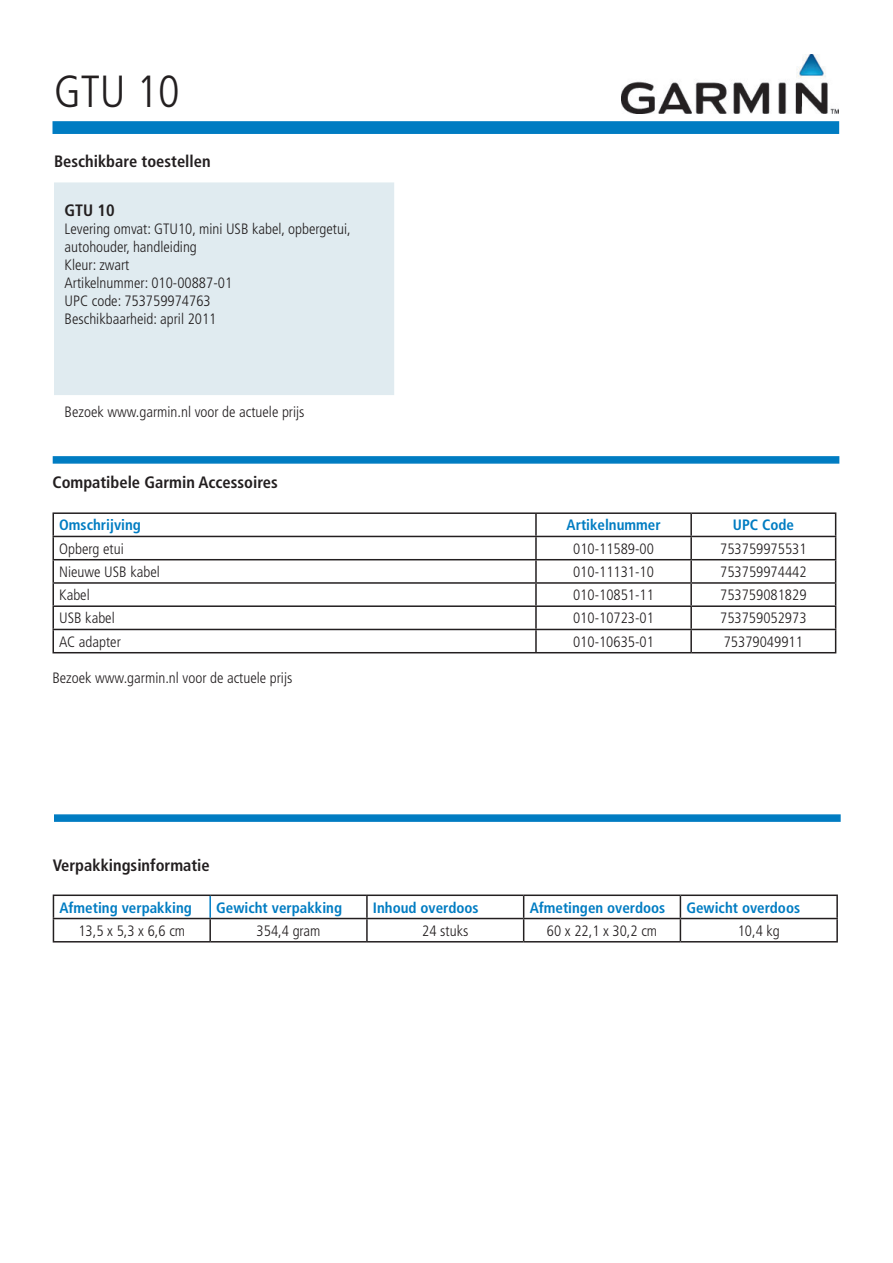
<style>
.page{position:relative;width:893px;height:1263px;background:#fff}
.page>*{position:absolute;margin:0;border:0;box-sizing:border-box;transform-origin:0 0}
.t1{font:300 condensed 45px "Frutiger LT Std";color:#231f20}
.t2{font:700 condensed 16.5px "Frutiger LT Std";color:#231f20}
.t3{font:300 condensed 15px/18px "Frutiger LT Std";color:#231f20}
.t4{font:700 condensed 15px "Frutiger LT Std";color:#007cc2}
</style>
<div class="page">
<div style="left:52px;top:121px;width:787px;height:13px;background:#007cc2;border:2px solid #007cc2"></div>
<img style="left:622px;top:55px;width:217px;height:58px">
<hr style="left:52px;top:512px;width:484px;height:2px;background:#231f20">
<hr style="left:52px;top:514px;width:2px;height:22px;background:#231f20">
<hr style="left:536px;top:512px;width:155px;height:2px;background:#231f20">
<hr style="left:535px;top:514px;width:2px;height:22px;background:#231f20">
<hr style="left:691px;top:512px;width:145px;height:2px;background:#231f20">
<hr style="left:690px;top:514px;width:2px;height:22px;background:#231f20">
<hr style="left:52px;top:536px;width:484px;height:1px;background:#231f20">
<hr style="left:52px;top:537px;width:2px;height:22px;background:#231f20">
<hr style="left:536px;top:536px;width:155px;height:1px;background:#231f20">
<hr style="left:535px;top:537px;width:2px;height:22px;background:#231f20">
<hr style="left:691px;top:536px;width:145px;height:1px;background:#231f20">
<hr style="left:690px;top:537px;width:2px;height:22px;background:#231f20">
<hr style="left:52px;top:559px;width:484px;height:1px;background:#231f20">
<hr style="left:52px;top:560px;width:2px;height:22px;background:#231f20">
<hr style="left:536px;top:559px;width:155px;height:1px;background:#231f20">
<hr style="left:535px;top:560px;width:2px;height:22px;background:#231f20">
<hr style="left:691px;top:559px;width:145px;height:1px;background:#231f20">
<hr style="left:690px;top:560px;width:2px;height:22px;background:#231f20">
<hr style="left:52px;top:582px;width:484px;height:2px;background:#231f20">
<hr style="left:52px;top:584px;width:2px;height:21px;background:#231f20">
<hr style="left:536px;top:582px;width:155px;height:2px;background:#231f20">
<hr style="left:535px;top:584px;width:2px;height:21px;background:#231f20">
<hr style="left:691px;top:582px;width:145px;height:2px;background:#231f20">
<hr style="left:690px;top:584px;width:2px;height:21px;background:#231f20">
<hr style="left:52px;top:605px;width:484px;height:2px;background:#231f20">
<hr style="left:52px;top:607px;width:2px;height:22px;background:#231f20">
<hr style="left:536px;top:605px;width:155px;height:2px;background:#231f20">
<hr style="left:535px;top:607px;width:2px;height:22px;background:#231f20">
<hr style="left:691px;top:605px;width:145px;height:2px;background:#231f20">
<hr style="left:690px;top:607px;width:2px;height:22px;background:#231f20">
<hr style="left:52px;top:629px;width:484px;height:1px;background:#231f20">
<hr style="left:52px;top:630px;width:2px;height:22px;background:#231f20">
<hr style="left:536px;top:629px;width:155px;height:1px;background:#231f20">
<hr style="left:535px;top:630px;width:2px;height:22px;background:#231f20">
<hr style="left:691px;top:629px;width:145px;height:1px;background:#231f20">
<hr style="left:690px;top:630px;width:2px;height:22px;background:#231f20">
<svg style="left:835px;top:514px;width:1px;height:138px"></svg>
<hr style="left:52px;top:652px;width:484px;height:1px;background:#231f20">
<hr style="left:536px;top:652px;width:155px;height:1px;background:#231f20">
<hr style="left:691px;top:652px;width:145px;height:1px;background:#231f20">
<hr style="left:366px;top:896px;width:2px;height:22px;background:#231f20">
<hr style="left:209px;top:919px;width:2px;height:22px;background:#231f20">
<hr style="left:366px;top:919px;width:2px;height:22px;background:#231f20">
<hr style="left:53px;top:941px;width:157px;height:1px;background:#231f20">
<hr style="left:210px;top:941px;width:157px;height:1px;background:#231f20">
<hr style="left:367px;top:941px;width:157px;height:1px;background:#231f20">
<hr style="left:524px;top:941px;width:156px;height:1px;background:#231f20">
<hr style="left:680px;top:941px;width:158px;height:1px;background:#231f20">
<hr style="left:209px;top:896px;width:2px;height:22px;background:#007cc2">
<hr style="left:836px;top:919px;width:2px;height:22px;background:#231f20">
<hr style="left:53px;top:894px;width:157px;height:2px;background:#231f20">
<svg style="left:53px;top:896px;width:1px;height:45px"></svg>
<hr style="left:210px;top:894px;width:157px;height:2px;background:#231f20">
<hr style="left:367px;top:894px;width:157px;height:2px;background:#231f20">
<hr style="left:524px;top:894px;width:156px;height:2px;background:#231f20">
<svg style="left:523px;top:896px;width:1px;height:45px"></svg>
<hr style="left:680px;top:894px;width:158px;height:2px;background:#231f20">
<svg style="left:680px;top:896px;width:1px;height:45px"></svg>
<hr style="left:836px;top:896px;width:2px;height:22px;background:#231f20">
<hr style="left:53px;top:918px;width:157px;height:1px;background:#231f20">
<hr style="left:210px;top:918px;width:157px;height:1px;background:#231f20">
<hr style="left:367px;top:918px;width:157px;height:1px;background:#231f20">
<hr style="left:524px;top:918px;width:156px;height:1px;background:#231f20">
<hr style="left:680px;top:918px;width:158px;height:1px;background:#231f20">
<svg style="left:54px;top:814px;width:787px;height:8px;background:#0f83c5"></svg>
<div style="left:54px;top:182px;width:340px;height:213px;background:#e0ebf0;border:2px solid #e0ebf0"></div>
<svg style="left:53px;top:456px;width:786px;height:8px;background:#0f83c5"></svg>
<h1 class="t1" style="left:54px;top:66px;width:127px">GTU 10</h1>
<p class="t2" style="left:54px;top:151px;width:158px">Beschikbare toestellen</p>
<p class="t2" style="left:65px;top:200px;width:52px">GTU 10</p>
<p class="t3" style="left:65px;top:220px;width:288px">Levering omvat: GTU10, mini USB kabel, opbergetui, autohouder, handleiding<br>Kleur: zwart<br>Artikelnummer: 010-00887-01<br>UPC code: 753759974763<br>Beschikbaarheid: april 2011</p>
<p class="t3" style="left:65px;top:403px;width:241px">Bezoek www.garmin.nl voor de actuele prijs</p>
<p class="t2" style="left:52px;top:473px;width:227px">Compatibele Garmin Accessoires</p>
<p class="t4" style="left:59px;top:516px;width:83px">Omschrijving</p>
<p class="t4" style="left:567px;top:516px;width:96px">Artikelnummer</p>
<p class="t4" style="left:733px;top:516px;width:63px">UPC Code</p>
<p class="t3" style="left:59px;top:540px;width:66px">Opberg etui</p>
<p class="t3" style="left:573px;top:540px;width:82px">010-11589-00</p>
<p class="t3" style="left:720px;top:540px;width:88px">753759975531</p>
<p class="t3" style="left:59px;top:563px;width:102px">Nieuwe USB kabel</p>
<p class="t3" style="left:573px;top:563px;width:82px">010-11131-10</p>
<p class="t3" style="left:720px;top:563px;width:88px">753759974442</p>
<p class="t3" style="left:59px;top:586px;width:32px">Kabel</p>
<p class="t3" style="left:573px;top:586px;width:82px">010-10851-11</p>
<p class="t3" style="left:720px;top:586px;width:88px">753759081829</p>
<p class="t3" style="left:59px;top:609px;width:57px">USB kabel</p>
<p class="t3" style="left:573px;top:609px;width:82px">010-10723-01</p>
<p class="t3" style="left:720px;top:609px;width:88px">753759052973</p>
<p class="t3" style="left:59px;top:633px;width:63px">AC adapter</p>
<p class="t3" style="left:573px;top:633px;width:82px">010-10635-01</p>
<p class="t3" style="left:724px;top:633px;width:81px">75379049911</p>
<p class="t3" style="left:52px;top:669px;width:241px">Bezoek www.garmin.nl voor de actuele prijs</p>
<p class="t2" style="left:53px;top:855px;width:159px">Verpakkingsinformatie</p>
<p class="t4" style="left:59px;top:898px;width:134px">Afmeting verpakking</p>
<p class="t4" style="left:216px;top:898px;width:127px">Gewicht verpakking</p>
<p class="t4" style="left:373px;top:898px;width:107px">Inhoud overdoos</p>
<p class="t4" style="left:530px;top:898px;width:137px">Afmetingen overdoos</p>
<p class="t4" style="left:686px;top:898px;width:115px">Gewicht overdoos</p>
<p class="t3" style="left:78px;top:922px;width:108px">13,5 x 5,3 x 6,6 cm</p>
<p class="t3" style="left:257px;top:922px;width:65px">354,4 gram</p>
<p class="t3" style="left:422px;top:922px;width:48px">24 stuks</p>
<p class="t3" style="left:547px;top:922px;width:112px">60 x 22,1 x 30,2 cm</p>
<p class="t3" style="left:738px;top:922px;width:44px">10,4 kg</p>
</div>
